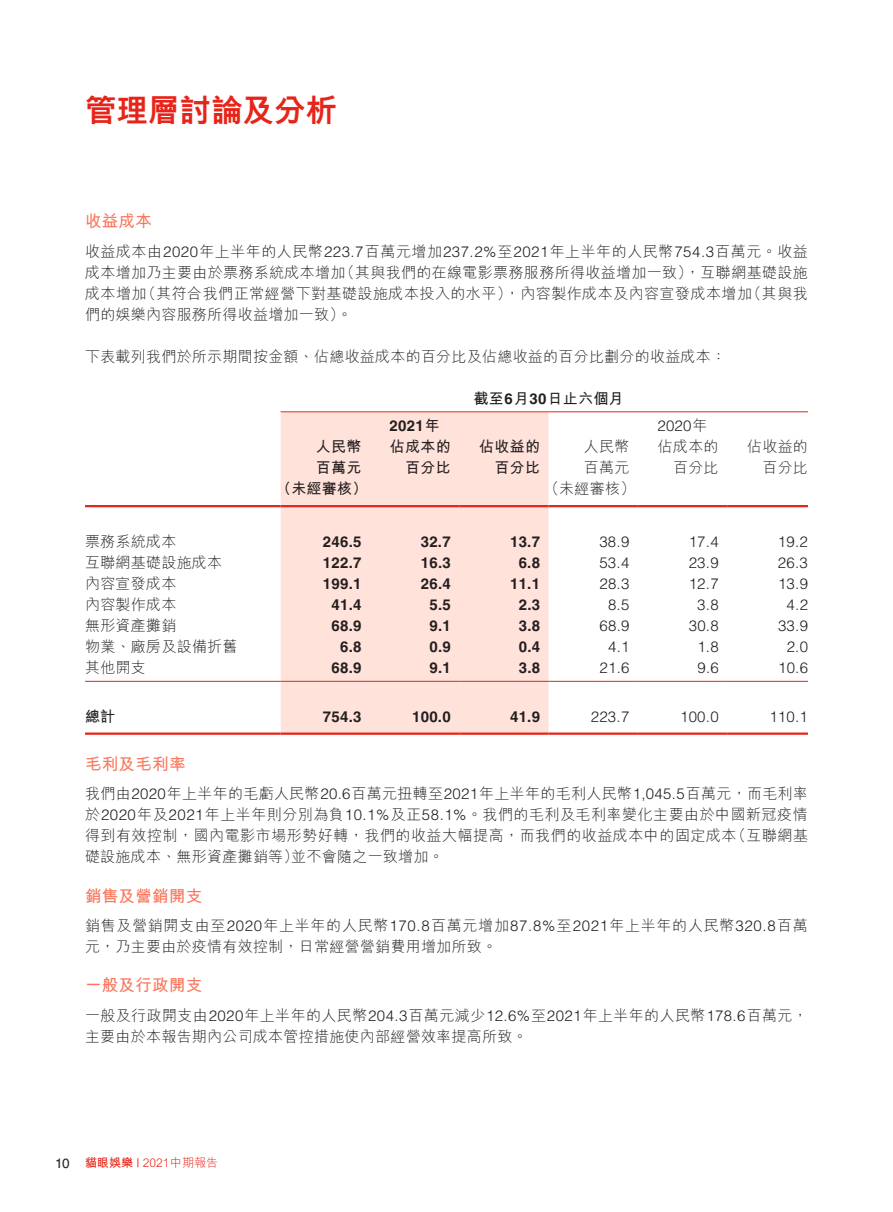
<style>
.page{position:relative;width:893px;height:1212px;background:#fff}
.page>*{position:absolute;margin:0;border:0;box-sizing:border-box;transform-origin:0 0}
.t1{font:800 31.5px "M Hei HK";color:#e72419}
.t2{font:700 16.5px "M Hei HK";letter-spacing:.02em;color:#fb755b}
.t3{font:300 15px/21px "M Hei HK";letter-spacing:.02em;color:#231f20;text-align:justify}
.t4{font:300 15px "Helvetica LT Std";letter-spacing:.02em;color:#231f20}
.t5{font:700 15px "Helvetica LT Std";letter-spacing:.02em;color:#231f20}
.t6{font:300 15px/21px "M Hei HK";letter-spacing:.045em;color:#231f20}
.t7{font:700 15px/21px "M Hei HK";letter-spacing:.02em;color:#231f20;text-align:right}
.t8{font:300 12px "M Hei HK";color:#e72419}
.s1{font-family:"Helvetica LT Std"}
.s2{font-family:"M Hei HK"}
.s3{font-family:"Helvetica LT Std";font-weight:400;font-size:13.5px;color:#231f20}
.s4{font-weight:700}
.s5{font-family:"Helvetica LT Std";font-weight:400}
</style>
<div class="page">
<div style="left:281px;top:412px;width:268px;height:320px;background:#ffe2da"></div>
<hr style="left:281px;top:411px;width:527px;height:1px;background:#e72419">
<hr style="left:85px;top:505px;width:196px;height:2px;background:#e72419">
<hr style="left:281px;top:505px;width:89px;height:2px;background:#e72419">
<hr style="left:370px;top:505px;width:89px;height:2px;background:#e72419">
<hr style="left:459px;top:505px;width:90px;height:2px;background:#e72419">
<hr style="left:549px;top:505px;width:89px;height:2px;background:#e72419">
<hr style="left:638px;top:505px;width:89px;height:2px;background:#e72419">
<hr style="left:727px;top:505px;width:81px;height:2px;background:#e72419">
<hr style="left:85px;top:681px;width:196px;height:1px;background:#e72419">
<hr style="left:281px;top:681px;width:89px;height:1px;background:#e72419">
<hr style="left:370px;top:681px;width:89px;height:1px;background:#e72419">
<hr style="left:459px;top:681px;width:90px;height:1px;background:#e72419">
<hr style="left:549px;top:681px;width:89px;height:1px;background:#e72419">
<hr style="left:638px;top:681px;width:89px;height:1px;background:#e72419">
<hr style="left:727px;top:681px;width:81px;height:1px;background:#e72419">
<hr style="left:85px;top:732px;width:196px;height:3px;background:#e72419">
<hr style="left:281px;top:732px;width:89px;height:3px;background:#e72419">
<hr style="left:370px;top:732px;width:89px;height:3px;background:#e72419">
<hr style="left:459px;top:732px;width:90px;height:3px;background:#e72419">
<hr style="left:549px;top:732px;width:89px;height:3px;background:#e72419">
<hr style="left:638px;top:732px;width:89px;height:3px;background:#e72419">
<hr style="left:727px;top:732px;width:81px;height:3px;background:#e72419">
<h1 class="t1" style="left:85px;top:94px;width:253px">管理層討論及分析</h1>
<p class="t2" style="left:85px;top:209px;width:68px">收益成本</p>
<p class="t3" style="left:85px;top:241px;width:724px">收益成本由<span class="s1">2020</span>年上半年的人民幣<span class="s1">223.7</span>百萬元增加<span class="s1">237.2%</span>至<span class="s1">2021</span>年上半年的人民幣<span class="s1">754.3</span>百萬元。收益成本增加乃主要由於票務系統成本增加（其與我們的在線電影票務服務所得收益增加一致），互聯網基礎設施成本增加（其符合我們正常經營下對基礎設施成本投入的水平），內容製作成本及內容宣發成本增加（其與我們的娛樂內容服務所得收益增加一致）。</p>
<p class="t3" style="left:85px;top:346px;width:643px">下表載列我們於所示期間按金額、佔總收益成本的百分比及佔總收益的百分比劃分的收益成本：</p>
<p class="t7" style="left:473px;top:387px;width:152px">截至<span class="s1">6</span>月<span class="s1">30</span>日止六個月</p>
<p class="t5" style="left:389px;top:417px;width:52px">2021<span class="s2">年</span></p>
<p class="t4" style="left:657px;top:417px;width:52px">2020<span class="s2">年</span></p>
<p class="t7" style="left:316px;top:435px;width:47px;text-align:left">人民幣百萬元</p>
<p class="t7" style="left:390px;top:435px;width:62px">佔成本的百分比</p>
<p class="t7" style="left:479px;top:435px;width:62px">佔收益的百分比</p>
<p class="t3" style="left:584px;top:436px;width:47px">人民幣百萬元</p>
<p class="t3" style="left:658px;top:436px;width:62px;text-align:right">佔成本的百分比</p>
<p class="t3" style="left:747px;top:436px;width:62px;text-align:right">佔收益的百分比</p>
<p class="t7" style="left:276px;top:477px;width:93px">（未經審核）</p>
<p class="t3" style="left:544px;top:478px;width:93px">（未經審核）</p>
<p class="t3" style="left:85px;top:531px;width:93px">票務系統成本</p>
<p class="t5" style="left:323px;top:533px;width:40px">246.5</p>
<p class="t5" style="left:421px;top:533px;width:31px">32.7</p>
<p class="t5" style="left:510px;top:533px;width:31px">13.7</p>
<p class="t4" style="left:599px;top:533px;width:31px">38.9</p>
<p class="t4" style="left:689px;top:533px;width:31px">17.4</p>
<p class="t4" style="left:778px;top:533px;width:31px">19.2</p>
<p class="t3" style="left:85px;top:552px;width:139px">互聯網基礎設施成本</p>
<p class="t5" style="left:323px;top:554px;width:40px">122.7</p>
<p class="t5" style="left:421px;top:554px;width:31px">16.3</p>
<p class="t5" style="left:519px;top:554px;width:23px">6.8</p>
<p class="t4" style="left:599px;top:554px;width:31px">53.4</p>
<p class="t4" style="left:689px;top:554px;width:31px">23.9</p>
<p class="t4" style="left:778px;top:554px;width:31px">26.3</p>
<p class="t3" style="left:85px;top:573px;width:93px">內容宣發成本</p>
<p class="t5" style="left:323px;top:575px;width:40px">199.1</p>
<p class="t5" style="left:421px;top:575px;width:31px">26.4</p>
<p class="t5" style="left:510px;top:575px;width:31px">11.1</p>
<p class="t4" style="left:599px;top:575px;width:31px">28.3</p>
<p class="t4" style="left:689px;top:575px;width:31px">12.7</p>
<p class="t4" style="left:778px;top:575px;width:31px">13.9</p>
<p class="t3" style="left:85px;top:594px;width:93px">內容製作成本</p>
<p class="t5" style="left:331px;top:596px;width:31px">41.4</p>
<p class="t5" style="left:429px;top:596px;width:23px">5.5</p>
<p class="t5" style="left:519px;top:596px;width:23px">2.3</p>
<p class="t4" style="left:608px;top:596px;width:23px">8.5</p>
<p class="t4" style="left:697px;top:596px;width:23px">3.8</p>
<p class="t4" style="left:787px;top:596px;width:23px">4.2</p>
<p class="t3" style="left:85px;top:615px;width:93px">無形資產攤銷</p>
<p class="t5" style="left:332px;top:617px;width:31px">68.9</p>
<p class="t5" style="left:429px;top:617px;width:23px">9.1</p>
<p class="t5" style="left:519px;top:617px;width:23px">3.8</p>
<p class="t4" style="left:599px;top:617px;width:31px">68.9</p>
<p class="t4" style="left:689px;top:617px;width:31px">30.8</p>
<p class="t4" style="left:778px;top:617px;width:31px">33.9</p>
<p class="t3" style="left:85px;top:636px;width:154px">物業、廠房及設備折舊</p>
<p class="t5" style="left:340px;top:638px;width:23px">6.8</p>
<p class="t5" style="left:429px;top:638px;width:23px">0.9</p>
<p class="t5" style="left:519px;top:638px;width:23px">0.4</p>
<p class="t4" style="left:608px;top:638px;width:23px">4.1</p>
<p class="t4" style="left:697px;top:638px;width:23px">1.8</p>
<p class="t4" style="left:787px;top:638px;width:23px">2.0</p>
<p class="t3" style="left:85px;top:657px;width:62px">其他開支</p>
<p class="t5" style="left:332px;top:659px;width:31px">68.9</p>
<p class="t5" style="left:429px;top:659px;width:23px">9.1</p>
<p class="t5" style="left:519px;top:659px;width:23px">3.8</p>
<p class="t4" style="left:599px;top:659px;width:31px">21.6</p>
<p class="t4" style="left:697px;top:659px;width:23px">9.6</p>
<p class="t4" style="left:778px;top:659px;width:31px">10.6</p>
<p class="t7" style="left:85px;top:704px;width:32px">總計</p>
<p class="t5" style="left:323px;top:707px;width:40px">754.3</p>
<p class="t5" style="left:412px;top:707px;width:40px">100.0</p>
<p class="t5" style="left:510px;top:707px;width:31px">41.9</p>
<p class="t4" style="left:591px;top:707px;width:40px">223.7</p>
<p class="t4" style="left:680px;top:707px;width:40px">100.0</p>
<p class="t4" style="left:769px;top:707px;width:40px">110.1</p>
<p class="t2" style="left:85px;top:752px;width:102px">毛利及毛利率</p>
<p class="t3" style="left:85px;top:783px;width:724px">我們由<span class="s1">2020</span>年上半年的毛虧人民幣<span class="s1">20.6</span>百萬元扭轉至<span class="s1">2021</span>年上半年的毛利人民幣<span class="s1">1,045.5</span>百萬元，而毛利率於<span class="s1">2020</span>年及<span class="s1">2021</span>年上半年則分別為負<span class="s1">10.1%</span>及正<span class="s1">58.1%</span>。我們的毛利及毛利率變化主要由於中國新冠疫情得到有效控制，國內電影市場形勢好轉，我們的收益大幅提高，而我們的收益成本中的固定成本（互聯網基礎設施成本、無形資產攤銷等）並不會隨之一致增加。</p>
<p class="t2" style="left:85px;top:883px;width:119px">銷售及營銷開支</p>
<p class="t6" style="left:85px;top:915px;width:724px">銷售及營銷開支由至<span class="s1">2020</span>年上半年的人民幣<span class="s1">170.8</span>百萬元增加<span class="s1">87.8%</span>至<span class="s1">2021</span>年上半年的人民幣<span class="s1">320.8</span>百萬元，乃主要由於疫情有效控制，日常經營營銷費用增加所致。</p>
<p class="t2" style="left:85px;top:973px;width:119px">一般及行政開支</p>
<p class="t3" style="left:85px;top:1004px;width:724px">一般及行政開支由<span class="s1">2020</span>年上半年的人民幣<span class="s1">204.3</span>百萬元減少<span class="s1">12.6%</span>至<span class="s1">2021</span>年上半年的人民幣<span class="s1">178.6</span>百萬元，主要由於本報告期內公司成本管控措施使內部經營效率提高所致。</p>
<p class="t8" style="left:55px;top:1157px;width:164px"><span class="s3">10</span> <span class="s4">貓眼娛樂</span> <span class="s5">|</span> 2021中期報告</p>
</div>
